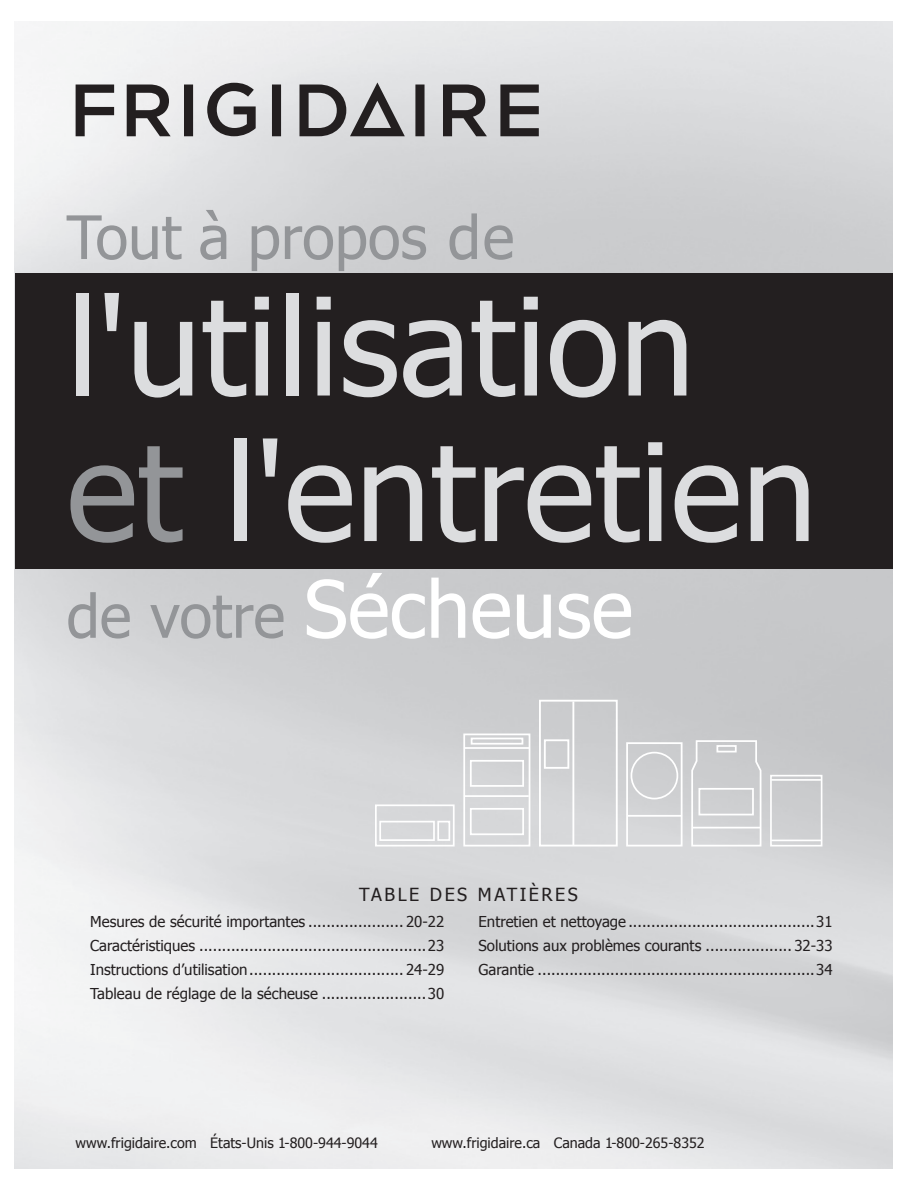
<style>
.page{position:relative;width:918px;height:1188px;background:#fff}
.page>*{position:absolute;margin:0;border:0;box-sizing:border-box;transform-origin:0 0}
.t1{font:135px/145.5px "Tahoma";color:#dcdddf}
.t2{font:79.2px "Tahoma";color:#fff}
.t3{font:60px "Tahoma";color:#939598}
.t4{font:18px "Tahoma";letter-spacing:.14em;color:#231f20}
.t5{font:15px/24px "Tahoma";color:#231f20;text-align:justify}
.t6{font:14.25px "Tahoma";color:#231f20}
.s1{color:#939598}
.s2{font-size:60px;color:#939598}
</style>
<div class="page">
<div style="left:626px;top:742px;width:57px;height:105px;border:2px solid #fff"></div>
<div style="left:631px;top:752px;width:47px;height:47px;border:2px solid #fff;border-radius:50%"></div>
<hr style="left:627px;top:815px;width:55px;height:2px;background:#fff">
<div style="left:471px;top:738px;width:52px;height:7px;border:2px solid #fff"></div>
<div style="left:463px;top:734px;width:67px;height:113px;border:2px solid #fff"></div>
<div style="left:470px;top:760px;width:54px;height:27px;border:2px solid #fff"></div>
<div style="left:470px;top:808px;width:54px;height:27px;border:2px solid #fff"></div>
<hr style="left:464px;top:795px;width:65px;height:2px;background:#fff">
<hr style="left:464px;top:747px;width:66px;height:2px;background:#fff">
<div style="left:770px;top:775px;width:52px;height:72px;border:2px solid #fff"></div>
<hr style="left:771px;top:840px;width:50px;height:1px;background:#fff">
<hr style="left:771px;top:779px;width:50px;height:2px;background:#fff">
<svg style="left:690px;top:739px;width:72px;height:108px;background:#d1d2d4"></svg>
<div style="left:698px;top:788px;width:56px;height:27px;border:2px solid #fff"></div>
<hr style="left:692px;top:827px;width:68px;height:2px;background:#fff">
<div style="left:716px;top:745px;width:21px;height:7px;border:2px solid #fff"></div>
<div style="left:539px;top:700px;width:79px;height:147px;border:2px solid #fff"></div>
<div style="left:544px;top:739px;width:25px;height:30px;border:2px solid #fff"></div>
<hr style="left:572px;top:701px;width:2px;height:145px;background:#fff">
<div style="left:375px;top:804px;width:80px;height:43px;border:2px solid #fff"></div>
<div style="left:379px;top:821px;width:56px;height:20px;border:2px solid #fff"></div>
<div style="left:437px;top:821px;width:13px;height:20px;border:2px solid #fff"></div>
<svg style="left:415px;top:85px;width:10px;height:51px"></svg>
<svg style="left:207px;top:83px;width:49px;height:53px;background:#8a8889"></svg>
<svg style="left:500px;top:85px;width:39px;height:51px;background:#6f6d6f"></svg>
<svg style="left:76px;top:85px;width:38px;height:51px"></svg>
<svg style="left:127px;top:85px;width:44px;height:51px;background:#7d7b7c"></svg>
<svg style="left:184px;top:85px;width:9px;height:51px"></svg>
<svg style="left:272px;top:85px;width:9px;height:51px"></svg>
<svg style="left:443px;top:85px;width:44px;height:51px;background:#737173"></svg>
<svg style="left:299px;top:82px;width:106px;height:54px;background:#919092"></svg>
<div style="left:15px;top:273px;width:877px;height:296px;background:#231f20"></div>
<h3 class="t3" style="left:67px;top:197px;width:449px">Tout à propos de</h3>
<h1 class="t1" style="left:67px;top:267px;width:752px">l'utilisation <span class="s1">et</span> l'entretien</h1>
<h2 class="t2" style="left:67px;top:556px;width:568px"><span class="s2">de votre</span> Sécheuse</h2>
<p class="t4" style="left:359px;top:882px;width:220px">TABLE DES MATIÈRES</p>
<p class="t5" style="left:90px;top:909px;width:356px">Mesures de sécurité importantes ..................... 20-22<br>Caractéristiques ..................................................23<br>Instructions d’utilisation.................................. 24-29<br>Tableau de réglage de la sécheuse .......................30</p>
<p class="t5" style="left:479px;top:909px;width:356px">Entretien et nettoyage .........................................31<br>Solutions aux problèmes courants ................... 32-33<br>Garantie .............................................................34</p>
<p class="t6" style="left:76px;top:1134px;width:304px">www.frigidaire.com États-Unis 1-800-944-9044</p>
<p class="t6" style="left:431px;top:1134px;width:275px">www.frigidaire.ca Canada 1-800-265-8352</p>
</div>
